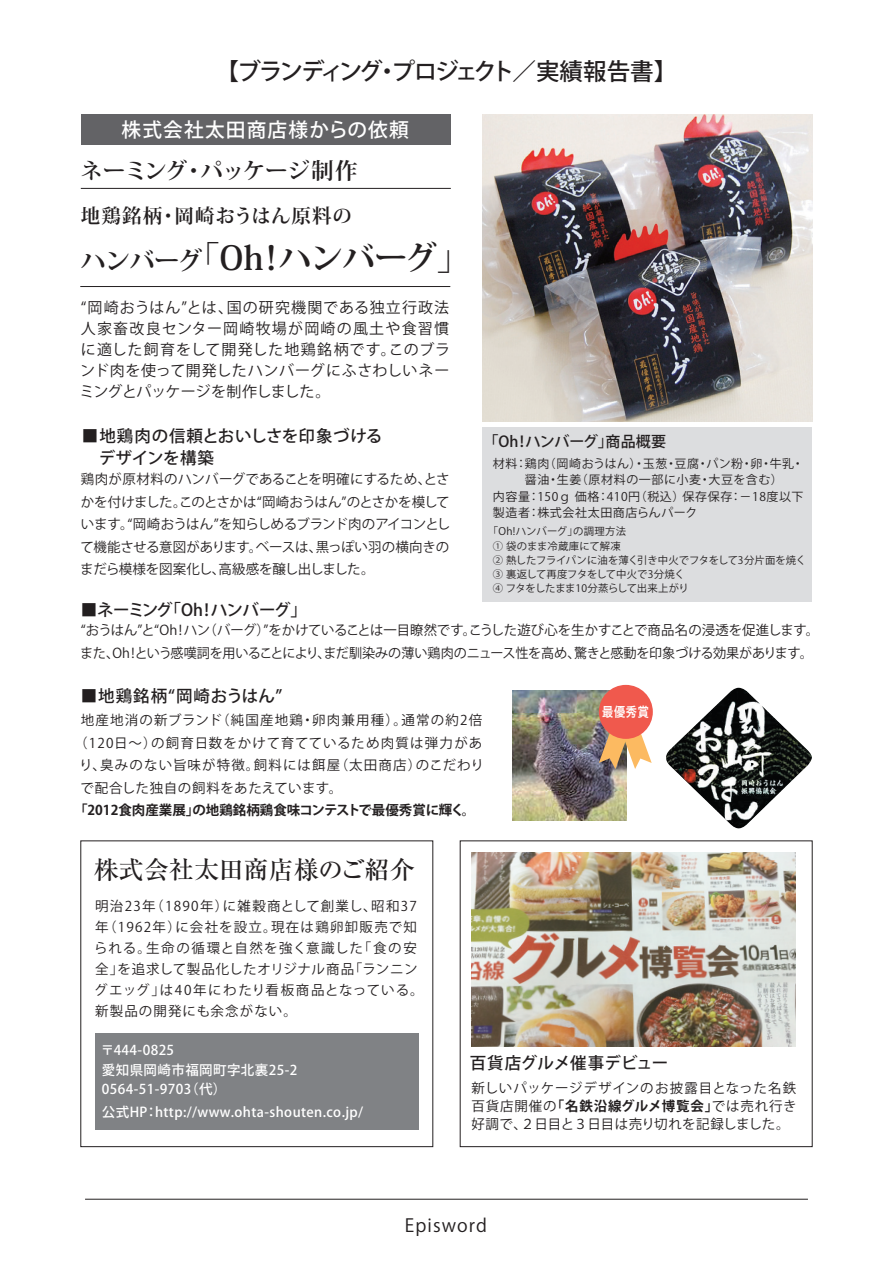
<style>
.page{position:relative;width:893px;height:1263px;background:#fff}
.page>*{position:absolute;margin:0;border:0;box-sizing:border-box;transform-origin:0 0}
.t1{font:700 33px "Koz Min Pro";letter-spacing:-.03em;color:#231f20}
.t2{font:500 24.9px "Ryumin Pro";letter-spacing:.01em;color:#231f20}
.t3{font:500 23.55px "Koz Go Pro";letter-spacing:-.09em;color:#231f20}
.t4{font:700 22.5px "Koz Min Pro";letter-spacing:-.02em;color:#231f20}
.t5{font:500 19.65px "Koz Go Pro";letter-spacing:.06em;color:#fff}
.t6{font:700 19.5px "Koz Min Pro";letter-spacing:.05em;color:#231f20}
.t7{font:18px "Koz Go Pro";letter-spacing:.06em;color:#231f20}
.t8{font:500 16.5px/22.5px "Koz Go Pro";letter-spacing:.005em;color:#231f20}
.t9{font:500 16.5px "Koz Go Pro";letter-spacing:-.04em;color:#231f20}
.t10{font:500 16.5px "Koz Go Pro";letter-spacing:.05em;color:#231f20}
.t11{font:15px/21px "Koz Go Pro";letter-spacing:.02em;color:#231f20;text-align:justify}
.t12{font:500 15px "Koz Go Pro";letter-spacing:.005em;color:#231f20}
.t13{font:13.95px "Koburina Go Std W6";color:#fff;scale:.85 1}
.t14{font:13.5px/22.5px "Koz Go Pro";letter-spacing:.025em;color:#231f20;text-align:justify}
.t15{font:13.5px/21px "Koz Go Pro";letter-spacing:.08em;color:#231f20}
.t16{font:13.5px/22.5px "Koz Go Pro";letter-spacing:-.015em;color:#231f20}
.t17{font:500 13.5px/19.5px "Koz Go Pro";letter-spacing:.03em;color:#fff}
.t18{font:700 13.5px "Koz Go Pro";color:#231f20}
.t19{font:13.5px "Koz Go Pro";letter-spacing:.09em;color:#231f20}
.t20{font:13.5px "Koz Go Pro";letter-spacing:.07em;color:#231f20}
.t21{font:13.5px "Koz Go Pro";letter-spacing:.085em;color:#231f20}
.t22{font:12px/16.5px "Koz Go Pro";letter-spacing:.05em;color:#231f20}
.t23{font:10.35px/14.2px "Koz Go Pro";letter-spacing:-.01em;color:#231f20}
.s1{font-size:25.35px}
.s2{font-weight:700}
</style>
<div class="page">
<div style="left:482px;top:428px;width:330px;height:174px;background:#dcdddf"></div>
<div style="left:95px;top:1034px;width:323px;height:96px;background:#808285"></div>
<hr style="left:80px;top:286px;width:370px;height:1px;background:#231f20">
<img style="left:482px;top:115px;width:330px;height:306px">
<div style="left:81px;top:114px;width:370px;height:31px;background:#636366"></div>
<hr style="left:81px;top:188px;width:370px;height:1px;background:#231f20">
<hr style="left:85px;top:1199px;width:723px;height:1px;background:#231f20">
<img style="left:513px;top:690px;width:113px;height:131px">
<svg style="left:599px;top:725px;width:53px;height:44px"></svg>
<div style="left:599px;top:685px;width:54px;height:54px;background:#f0594d;border-radius:50%"></div>
<img style="left:666px;top:688px;width:146px;height:140px">
<img style="left:471px;top:852px;width:324px;height:194px">
<h3 class="t3" style="left:216px;top:57px;width:463px">【ブランディング・プロジェクト／実績報告書】</h3>
<h3 class="t5" style="left:122px;top:117px;width:289px">株式会社太田商店様からの依頼</h3>
<h3 class="t4" style="left:80px;top:154px;width:279px">ネーミング・パッケージ制作</h3>
<h3 class="t6" style="left:81px;top:202px;width:273px">地鶏銘柄・岡崎おうはん原料の</h3>
<h1 class="t1" style="left:81px;top:234px;width:391px"><span class="s1">ハンバーグ</span>「Oh！ハンバーグ」</h1>
<p class="t11" style="left:80px;top:297px;width:372px">“岡崎おうはん”とは、国の研究機関である独立行政法人家畜改良センター岡崎牧場が岡崎の風土や食習慣に適した飼育をして開発した地鶏銘柄です。このブランド肉を使って開発したハンバーグにふさわしいネーミングとパッケージを制作しました。</p>
<p class="t8" style="left:82px;top:425px;width:302px">■地鶏肉の信頼とおいしさを印象づける　デザインを構築</p>
<p class="t14" style="left:80px;top:468px;width:372px">鶏肉が原材料のハンバーグであることを明確にするため、とさかを付けました。このとさかは“岡崎おうはん”のとさかを模しています。“岡崎おうはん”を知らしめるブランド肉のアイコンとして機能させる意図があります。ベースは、黒っぽい羽の横向きのまだら模様を図案化し、高級感を醸し出しました。</p>
<p class="t9" style="left:81px;top:599px;width:228px">■ネーミング「Oh！ハンバーグ」</p>
<p class="t12" style="left:483px;top:432px;width:184px">「Oh！ハンバーグ」商品概要</p>
<p class="t22" style="left:493px;top:455px;width:312px">材料：鶏肉（岡崎おうはん）・玉葱・豆腐・パン粉・卵・牛乳・　　 醤油・生姜（原材料の一部に小麦・大豆を含む）<br>内容量：150ｇ 価格：410円（税込）保存保存：－18度以下製造者：株式会社太田商店らんパーク</p>
<p class="t23" style="left:493px;top:525px;width:315px;text-indent:-5px">「Oh!ハンバーグ」の調理方法<br>① 袋のまま冷蔵庫にて解凍<br>② 熱したフライパンに油を薄く引き中火でフタをして3分片面を焼く<br>③ 裏返して再度フタをして中火で3分焼く<br>④ フタをしたまま10分蒸らして出来上がり</p>
<p class="t16" style="left:80px;top:619px;width:740px">“おうはん”と“Oh！ハン（バーグ）”をかけていることは一目瞭然です。こうした遊び心を生かすことで商品名の浸透を促進します。また、Oh！という感嘆詞を用いることにより、まだ馴染みの薄い鶏肉のニュース性を高め、驚きと感動を印象づける効果があります。</p>
<p class="t10" style="left:81px;top:685px;width:203px">■地鶏銘柄“岡崎おうはん”</p>
<p class="t19" style="left:81px;top:711px;width:403px">地産地消の新ブランド（純国産地鶏・卵肉兼用種）。通常の約2倍</p>
<p class="t20" style="left:74px;top:734px;width:410px">（120日～）の飼育日数をかけて育てているため肉質は弾力があ</p>
<p class="t21" style="left:79px;top:756px;width:406px">り、臭みのない旨味が特徴。飼料には餌屋（太田商店）のこだわり</p>
<p class="t14" style="left:80px;top:777px;width:264px">で配合した独自の飼料をあたえています。</p>
<p class="t18" style="left:74px;top:801px;width:403px">「2012食肉産業展」の地鶏銘柄鶏食味コンテストで最優秀賞に輝く。</p>
<h2 class="t2" style="left:94px;top:850px;width:322px">株式会社太田商店様のご紹介</h2>
<p class="t15" style="left:94px;top:896px;width:331px">明治23年（1890年）に雑穀商として創業し、昭和37年（1962年）に会社を設立。現在は鶏卵卸販売で知られる。生命の循環と自然を強く意識した「食の安全」を追求して製品化したオリジナル商品「ランニングエッグ」は40年にわたり看板商品となっている。新製品の開発にも余念がない。</p>
<p class="t13" style="left:602px;top:701px;width:57px">最優秀賞</p>
<p class="t17" style="left:101px;top:1041px;width:198px">〒444-0825<br>愛知県岡崎市福岡町字北裏25-2<br>0564-51-9703（代）</p>
<p class="t17" style="left:102px;top:1103px;width:263px">公式HP：http://www.ohta-shouten.co.jp/</p>
<p class="t8" style="left:470px;top:1053px;width:200px">百貨店グルメ催事デビュー</p>
<p class="t14" style="left:471px;top:1079px;width:327px;line-height:18px">新しいパッケージデザインのお披露目となった名鉄百貨店開催の<span class="s2">「名鉄沿線グルメ博覧会」</span>では売れ行き好調で、２日目と３日目は売り切れを記録しました。</p>
<h3 class="t7" style="left:405px;top:1214px;width:84px">Episword</h3>
</div>
